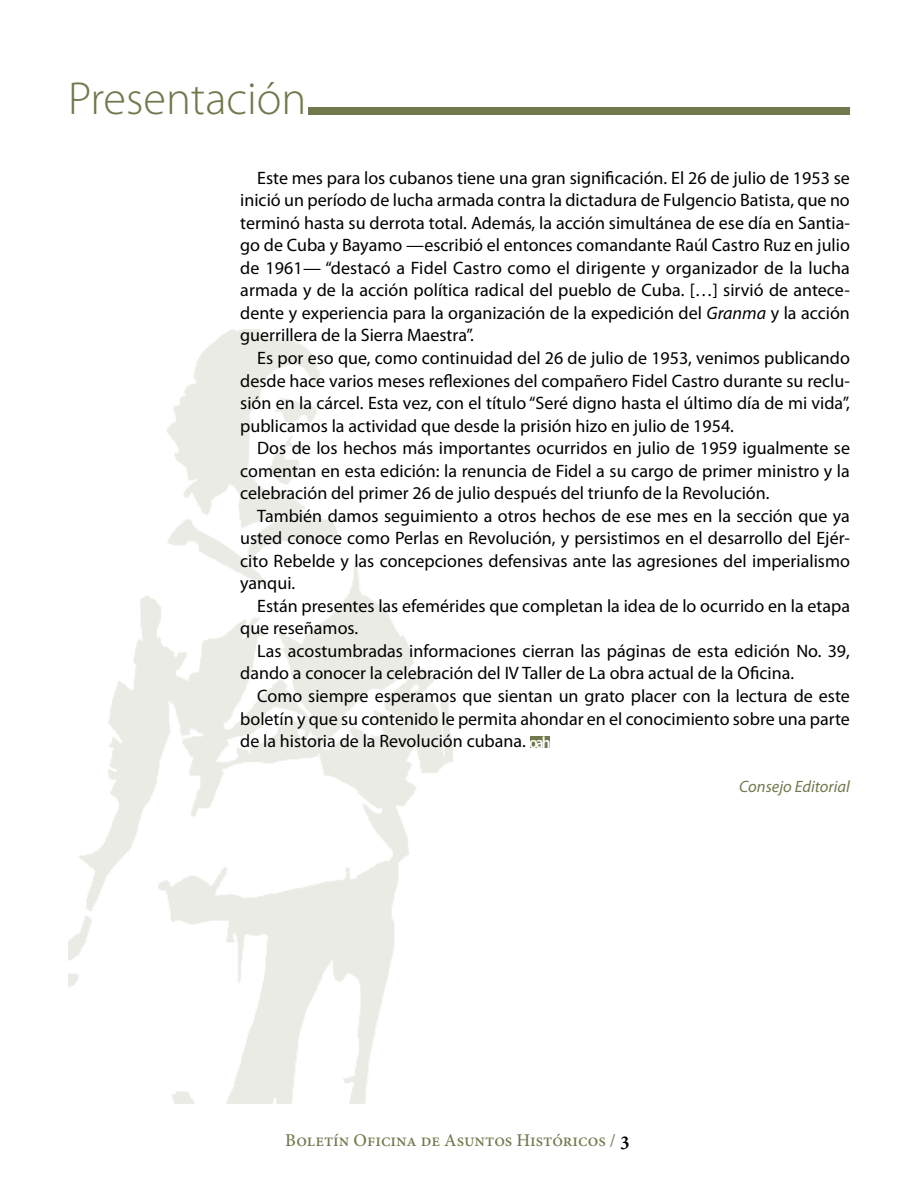
<style>
.page{position:relative;width:918px;height:1188px;background:#fff}
.page>*{position:absolute;margin:0;border:0;box-sizing:border-box;transform-origin:0 0}
.t1{font:300 46.5px "Myriad Pro";color:#72784d}
.t2{font:18px/22.5px "Myriad Pro";color:#000;text-align:justify}
.t3{font:500 18px "Minion Pro";color:#72784d}
.t4{font:italic 16.5px "Myriad Pro";color:#72784d}
.s1{font-style:italic}
.s2{font-weight:600;font-size:16.2px;color:#fff}
.s3{font-weight:600;font-size:21px;color:#000}
</style>
<div class="page">
<img style="left:68px;top:329px;width:384px;height:774px">
<div style="left:309px;top:107px;width:541px;height:8px;background:#72784d"></div>
<div style="left:530px;top:736px;width:20px;height:12px;background:#72784d"></div>
<h1 class="t1" style="left:68px;top:70px;width:240px">presentación</h1>
<p class="t2" style="left:240px;top:166px;width:611px;text-indent:17px">Este mes para los cubanos tiene una gran significación. El 26 de julio de 1953 se inició un período de lucha armada contra la dictadura de Fulgencio Batista, que no terminó hasta su derrota total. Además, la acción simultánea de ese día en Santia&shy;go de Cuba y Bayamo —escribió el entonces comandante Raúl Castro Ruz en julio de 1961— “destacó a Fidel Castro como el dirigente y organizador de la lucha armada y de la acción política radical del pueblo de Cuba. […] sirvió de antece&shy;dente y experiencia para la organización de la expedición del <span class="s1">Granma</span> y la acción guerrillera de la Sierra Maestra”.</p>
<p class="t2" style="left:240px;top:346px;width:611px;text-indent:17px">Es por eso que, como continuidad del 26 de julio de 1953, venimos publicando desde hace varios meses reflexiones del compañero Fidel Castro durante su reclu&shy;sión en la cárcel. Esta vez, con el título “Seré digno hasta el último día de mi vida”, publicamos la actividad que desde la prisión hizo en julio de 1954.</p>
<p class="t2" style="left:240px;top:437px;width:611px;text-indent:17px">Dos de los hechos más importantes ocurridos en julio de 1959 igualmente se comentan en esta edición: la renuncia de Fidel a su cargo de primer ministro y la celebración del primer 26 de julio después del triunfo de la Revolución.</p>
<p class="t2" style="left:240px;top:504px;width:611px;text-indent:17px">También damos seguimiento a otros hechos de ese mes en la sección que ya usted conoce como Perlas en Revolución, y persistimos en el desarrollo del Ejér&shy;cito Rebelde y las concepciones defensivas ante las agresiones del imperialismo yanqui.</p>
<p class="t2" style="left:240px;top:594px;width:611px;text-indent:17px">Están presentes las efemérides que completan la idea de lo ocurrido en la etapa que reseñamos.</p>
<p class="t2" style="left:240px;top:639px;width:611px;text-indent:17px">Las acostumbradas informaciones cierran las páginas de esta edición No. 39, dando a conocer la celebración del IV Taller de La obra actual de la Oficina.</p>
<p class="t2" style="left:240px;top:684px;width:611px;text-indent:17px">Como siempre esperamos que sientan un grato placer con la lectura de este boletín y que su contenido le permita ahondar en el conocimiento sobre una parte de la historia de la Revolución cubana. <span class="s2">oah</span></p>
<p class="t4" style="left:739px;top:776px;width:112px">Consejo Editorial</p>
<p class="t3" style="left:285px;top:1128px;width:347px">Boletín Oficina de Asuntos Históricos / <span class="s3">3</span></p>
</div>
